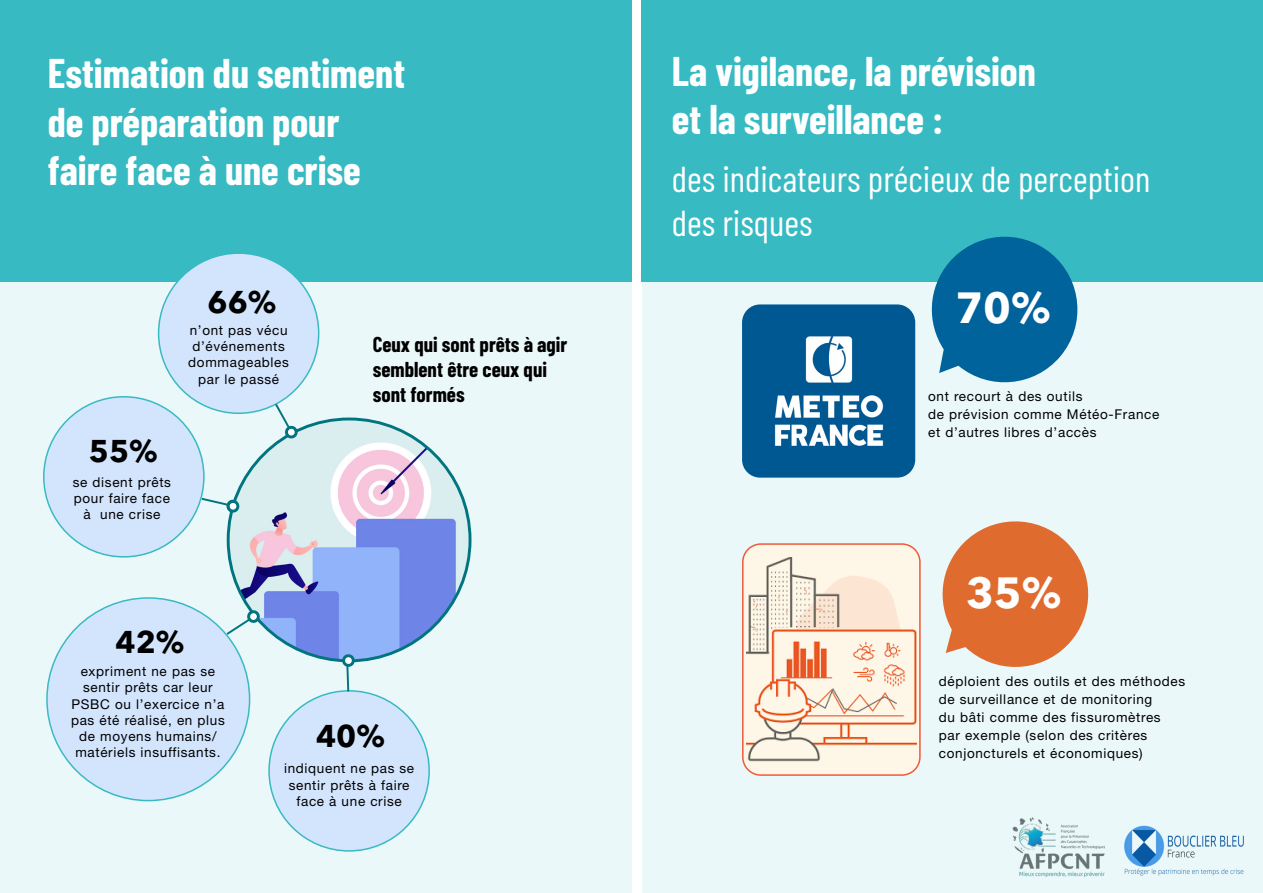
<style>
.page{position:relative;width:1263px;height:893px;background:#fff}
.page>*{position:absolute;margin:0;border:0;box-sizing:border-box;transform-origin:0 0}
.t1{font:700 43.2px "Avenir Next LT Pro";color:#fff}
.TITRE_0{font:700 40.5px/48.6px "Barlow Condensed";color:#fff}
.TITRE_0-2{font:36px/43.2px "Barlow Condensed";color:#fff}
.t2{font:700 31.2px "Avenir Next LT Pro";color:#000}
.TITRE_0-3{font:700 21px/25.2px "Barlow Condensed";color:#000}
.t3{font:13.5px/16.2px "Helvetica Neue LT Std";letter-spacing:.05em;color:#000}
</style>
<div class="page">
<div style="left:0;top:282px;width:631px;height:611px;background:#ebf8f9"></div>
<div style="left:642px;top:282px;width:621px;height:611px;background:#ebf8f9"></div>
<div style="left:0;top:0;width:631px;height:281px;background:#38bac2"></div>
<div style="left:44px;top:397px;width:160px;height:160px;background:#d3e5fd;border-radius:50%"></div>
<img style="left:228px;top:419px;width:242px;height:242px;border-radius:121px">
<div style="left:269px;top:691px;width:160px;height:160px;background:#d3e5fd;border-radius:50%"></div>
<svg style="left:339px;top:651px;width:19px;height:42px"></svg>
<div style="left:47px;top:598px;width:203px;height:203px;background:#d3e5fd;border-radius:50%"></div>
<svg style="left:224px;top:608px;width:38px;height:29px"></svg>
<div style="left:159px;top:253px;width:160px;height:160px;background:#d3e5fd;border-radius:50%"></div>
<svg style="left:273px;top:402px;width:27px;height:39px"></svg>
<svg style="left:199px;top:496px;width:43px;height:19px"></svg>
<div style="left:642px;top:0;width:621px;height:281px;background:#38bac2"></div>
<svg style="left:926px;top:236px;width:160px;height:147px"></svg>
<img style="left:742px;top:304px;width:173px;height:174px">
<svg style="left:942px;top:521px;width:147px;height:146px"></svg>
<div style="left:743px;top:544px;width:177px;height:231px;background:#fef6e6;border-radius:18px"></div>
<img style="left:746px;top:557px;width:170px;height:205px">
<div style="left:742px;top:543px;width:179px;height:233px;border:2px solid #f0593a;border-radius:18px"></div>
<p class="TITRE_0" style="left:48px;top:47px;width:359px">Estimation du sentiment</p>
<p class="TITRE_0" style="left:48px;top:96px;width:293px">de préparation pour</p>
<p class="TITRE_0" style="left:48px;top:144px;width:315px">faire face à une crise</p>
<p class="t2" style="left:207px;top:283px;width:70px">66%</p>
<p class="t3" style="left:190px;top:322px;width:99px">n’ont pas vécu</p>
<p class="t3" style="left:192px;top:338px;width:94px">d’événements</p>
<p class="t3" style="left:188px;top:354px;width:102px">dommageables</p>
<p class="t3" style="left:198px;top:371px;width:82px">par le passé</p>
<p class="t2" style="left:89px;top:432px;width:70px">55%</p>
<p class="t3" style="left:73px;top:474px;width:100px">se disent prêts</p>
<p class="t3" style="left:74px;top:490px;width:98px">pour faire face</p>
<p class="t3" style="left:83px;top:506px;width:78px">à une crise</p>
<p class="TITRE_0-3" style="left:373px;top:330px;width:196px">Ceux qui sont prêts à agir semblent être ceux qui sont formés</p>
<p class="t2" style="left:116px;top:622px;width:70px">42%</p>
<p class="t3" style="left:71px;top:663px;width:155px;text-align:center">expriment ne pas se sentir prêts car leur<br>PSBC ou l’exercice n’a pas été réalisé, en plus de moyens humains/ matériels insuffisants.</p>
<p class="t2" style="left:316px;top:717px;width:70px">40%</p>
<p class="t3" style="left:284px;top:760px;width:132px;text-align:center">indiquent ne pas se sentir prêts à faire face à une crise</p>
<p class="TITRE_0" style="left:672px;top:44px;width:365px">La vigilance, la prévision et la surveillance :</p>
<p class="TITRE_0-2" style="left:672px;top:155px;width:480px">des indicateurs précieux de perception des risques</p>
<p class="t1" style="left:955px;top:282px;width:97px">70%</p>
<p class="t3" style="left:928px;top:387px;width:233px;line-height:18px">ont recourt à des outils<br>de prévision comme Météo-France et d’autres libres d’accès</p>
<p class="t1" style="left:966px;top:566px;width:97px">35%</p>
<p class="t3" style="left:939px;top:672px;width:248px;line-height:18px">déploient des outils et des méthodes de surveillance et de monitoring<br>du bâti comme des fissuromètres<br>par exemple (selon des critères conjoncturels et économiques)</p>
</div>
